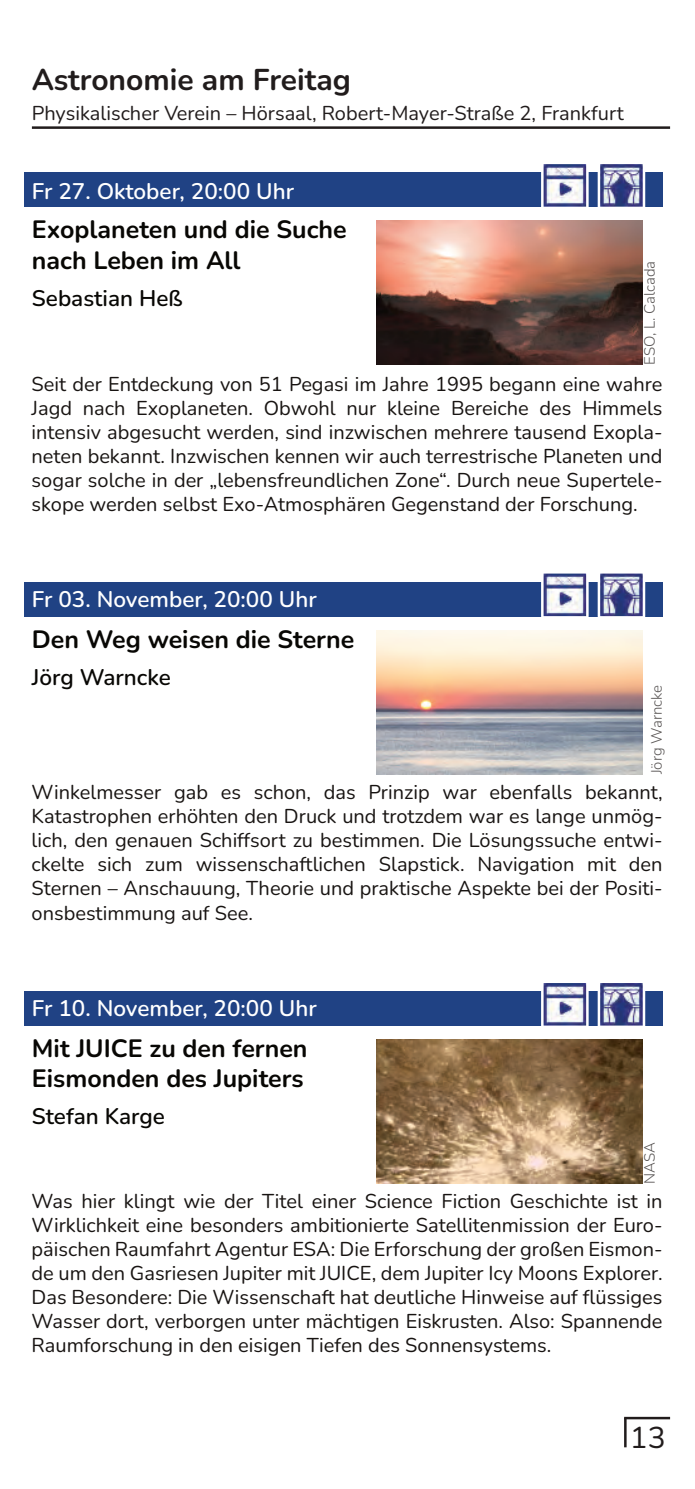
<style>
.page{position:relative;width:695px;height:1489px;background:#fff}
.page>*{position:absolute;margin:0;border:0;box-sizing:border-box;transform-origin:0 0}
.t1{font:700 30px "Nunito";color:#211c1c}
.t2{font:30px "Nunito";color:#211c1c}
.t3{font:700 25px/30px "Nunito";color:#080704}
.t4{font:600 22.5px "Nunito";color:#fff}
.t5{font:600 22.5px "Nunito";color:#080704}
.t6{font:20px/24px "Nunito";color:#181412;text-align:justify}
.t7{font:20px "Nunito";color:#211c1c}
.t8{font:300 15px "Nunito";color:rgb(35 30 29/.75)}
</style>
<div class="page">
<hr style="left:624px;top:1416px;width:46px;height:3px;background:#211c1c">
<hr style="left:32px;top:126px;width:638px;height:3px;background:#211c1c">
<hr style="left:624px;top:1417px;width:2px;height:30px;background:#211c1c">
<img style="left:377px;top:221px;width:265px;height:144px">
<div style="left:25px;top:173px;width:638px;height:34px;background:#204284"></div>
<svg style="left:597px;top:164px;width:48px;height:43px;background:#8489b0"></svg>
<svg style="left:541px;top:164px;width:47px;height:43px;background:#acafc9"></svg>
<img style="left:377px;top:630px;width:265px;height:144px">
<div style="left:25px;top:582px;width:638px;height:34px;background:#204284"></div>
<svg style="left:597px;top:573px;width:48px;height:44px;background:#888db3"></svg>
<svg style="left:541px;top:573px;width:47px;height:44px;background:#b0b3cc"></svg>
<img style="left:377px;top:1039px;width:265px;height:144px">
<div style="left:25px;top:991px;width:638px;height:34px;background:#204284"></div>
<svg style="left:597px;top:983px;width:48px;height:43px;background:#8489b0"></svg>
<svg style="left:541px;top:983px;width:47px;height:43px;background:#acafc9"></svg>
<h1 class="t1" style="left:32px;top:60px;width:320px">Astronomie am Freitag</h1>
<p class="t7" style="left:32px;top:100px;width:593px">Physikalischer Verein – Hörsaal, Robert-Mayer-Straße 2, Frankfurt</p>
<p class="t4" style="left:32px;top:176px;width:264px">Fr 27. Oktober, 20:00 Uhr</p>
<p class="t3" style="left:32px;top:215px;width:316px">Exoplaneten und die Suche nach Leben im All</p>
<p class="t5" style="left:32px;top:283px;width:152px">Sebastian Heß</p>
<p class="t8" style="left:639px;top:365px;width:105px;rotate:-90deg">ESO, L. Calcada</p>
<p class="t6" style="left:32px;top:372px;width:632px">Seit der Entdeckung von 51 Pegasi im Jahre 1995 begann eine wahre Jagd nach Exoplaneten. Obwohl nur kleine Bereiche des Himmels intensiv abgesucht werden, sind inzwischen mehrere tausend Exopla&shy;neten bekannt. Inzwischen kennen wir auch terrestrische Planeten und sogar solche in der „lebensfreundlichen Zone“. Durch neue Supertele&shy;skope werden selbst Exo-Atmosphären Gegenstand der Forschung.</p>
<p class="t4" style="left:32px;top:584px;width:286px">Fr 03. November, 20:00 Uhr</p>
<p class="t3" style="left:32px;top:624px;width:324px">Den Weg weisen die Sterne</p>
<p class="t5" style="left:32px;top:662px;width:140px">Jörg Warncke</p>
<p class="t8" style="left:646px;top:774px;width:91px;rotate:-90deg">Jörg Warncke</p>
<p class="t6" style="left:32px;top:780px;width:632px">Winkelmesser gab es schon, das Prinzip war ebenfalls bekannt, Katastrophen erhöhten den Druck und trotzdem war es lange unmög&shy;lich, den genauen Schiffsort zu bestimmen. Die Lösungssuche entwi&shy;ckelte sich zum wissenschaftlichen Slapstick. Navigation mit den Sternen – Anschauung, Theorie und praktische Aspekte bei der Positi&shy;onsbestimmung auf See.</p>
<p class="t4" style="left:32px;top:992px;width:286px">Fr 10. November, 20:00 Uhr</p>
<p class="t3" style="left:32px;top:1034px;width:277px">Mit JUICE zu den fernen<br>Eismonden des Jupiters</p>
<p class="t5" style="left:32px;top:1101px;width:134px">Stefan Karge</p>
<p class="t8" style="left:639px;top:1183px;width:43px;rotate:-90deg">NASA</p>
<p class="t6" style="left:32px;top:1188px;width:632px">Was hier klingt wie der Titel einer Science Fiction Geschichte ist in Wirklichkeit eine besonders ambitionierte Satellitenmission der Euro&shy;päischen Raumfahrt Agentur ESA: Die Erforschung der großen Eismon&shy;de um den Gasriesen Jupiter mit JUICE, dem Jupiter Icy Moons Explorer.<br>Das Besondere: Die Wissenschaft hat deutliche Hinweise auf flüssiges Wasser dort, verborgen unter mächtigen Eiskrusten. Also: Spannende Raumforschung in den eisigen Tiefen des Sonnensystems.</p>
<h1 class="t2" style="left:629px;top:1417px;width:38px">13</h1>
</div>
